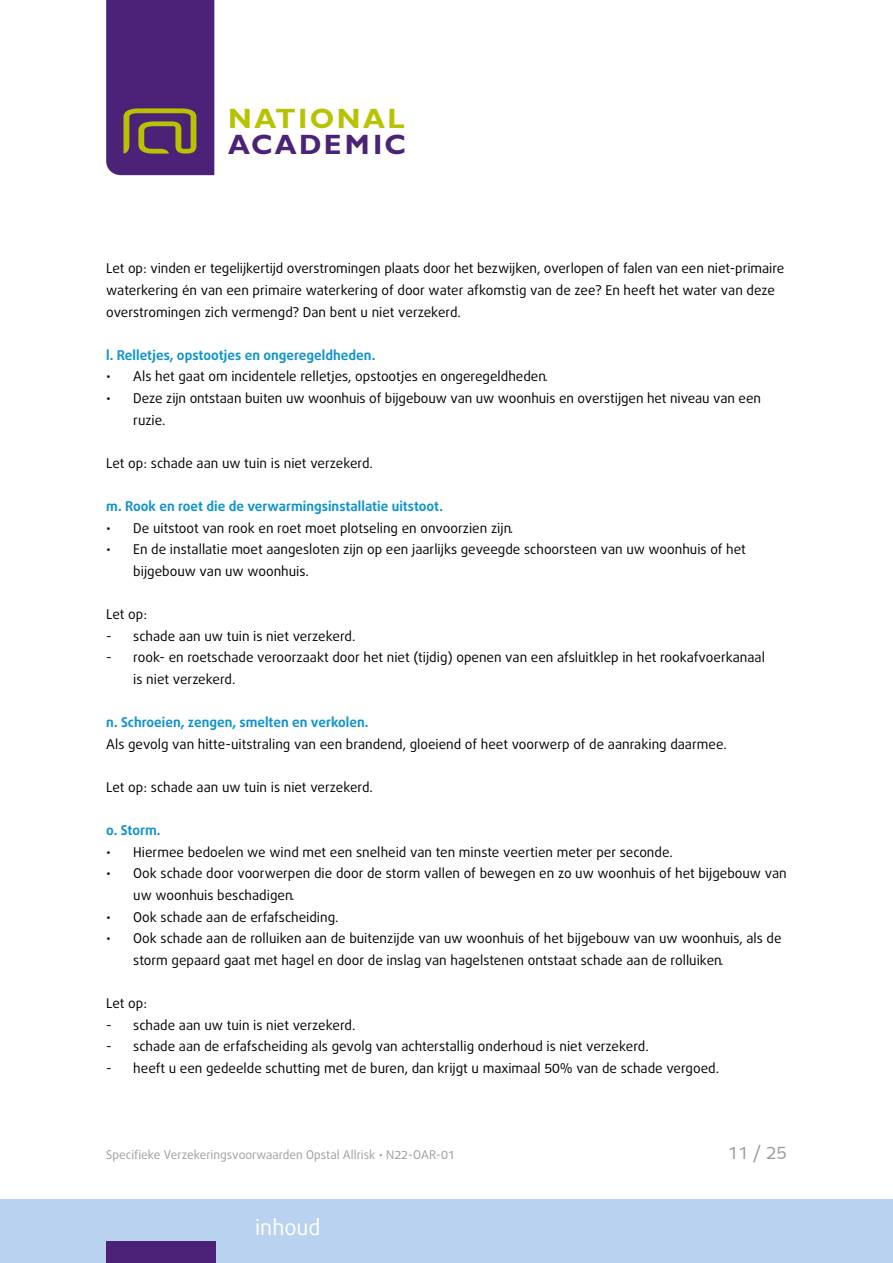
<style>
.page{position:relative;width:893px;height:1263px;background:#fff}
.page>*{position:absolute;margin:0;border:0;box-sizing:border-box;transform-origin:0 0}
.t1{font:700 28.05px "Gill Sans";letter-spacing:.085em;color:#b7c200}
.t2{font:700 28.05px "Gill Sans";letter-spacing:.075em;color:#4c2178}
.t3{font:21.6px "Bagus";color:#fff}
.t4{font:18px "Bagus";color:#9d9d9c}
.t5{font:13.5px/21.6px "Bagus";color:#000}
.t6{font:700 13.5px "Bagus";color:#0d93d2}
.t7{font:12px "Bagus";color:#9d9d9c}
</style>
<div class="page">
<div style="left:0;top:1199px;width:893px;height:64px;background:#b9d2ef"></div>
<div style="left:106px;top:1242px;width:110px;height:21px;background:#4c2178"></div>
<svg style="left:106px;top:0;width:108px;height:175px;background:#542e71"></svg>
<h1 class="t1" style="left:228px;top:102px;width:178px">NATIONAL</h1>
<h1 class="t2" style="left:228px;top:128px;width:179px">ACADEMIC</h1>
<p class="t5" style="left:106px;top:258px;width:679px">Let op: vinden er tegelijkertijd overstromingen plaats door het bezwijken, overlopen of falen van een niet-primaire waterkering én van een primaire waterkering of door water afkomstig van de zee? En heeft het water van deze overstromingen zich vermengd? Dan bent u niet verzekerd.</p>
<p class="t6" style="left:106px;top:346px;width:271px">l. Relletjes, opstootjes en ongeregeldheden.</p>
<p class="t5" style="left:106px;top:366px;width:443px">• Als het gaat om incidentele relletjes, opstootjes en ongeregeldheden.</p>
<p class="t5" style="left:133px;top:388px;width:629px;text-indent:-27px">• Deze zijn ontstaan buiten uw woonhuis of bijgebouw van uw woonhuis en overstijgen het niveau van een ruzie.</p>
<p class="t5" style="left:106px;top:452px;width:268px">Let op: schade aan uw tuin is niet verzekerd.</p>
<p class="t6" style="left:106px;top:497px;width:338px">m. Rook en roet die de verwarmingsinstallatie uitstoot.</p>
<p class="t5" style="left:106px;top:517px;width:408px">• De uitstoot van rook en roet moet plotseling en onvoorzien zijn.</p>
<p class="t5" style="left:133px;top:539px;width:614px;text-indent:-27px">• En de installatie moet aangesloten zijn op een jaarlijks geveegde schoorsteen van uw woonhuis of het bijgebouw van uw woonhuis.</p>
<p class="t5" style="left:106px;top:604px;width:42px">Let op:</p>
<p class="t5" style="left:106px;top:625px;width:251px">- schade aan uw tuin is niet verzekerd.</p>
<p class="t5" style="left:133px;top:647px;width:633px;text-indent:-27px">- rook- en roetschade veroorzaakt door het niet (tijdig) openen van een afsluitklep in het rookafvoerkanaal is niet verzekerd.</p>
<p class="t6" style="left:106px;top:713px;width:264px">n. Schroeien, zengen, smelten en verkolen.</p>
<p class="t5" style="left:106px;top:733px;width:622px">Als gevolg van hitte-uitstraling van een brandend, gloeiend of heet voorwerp of de aanraking daarmee.</p>
<p class="t5" style="left:106px;top:776px;width:268px">Let op: schade aan uw tuin is niet verzekerd.</p>
<p class="t6" style="left:106px;top:821px;width:56px">o. Storm.</p>
<p class="t5" style="left:106px;top:841px;width:568px">• Hiermee bedoelen we wind met een snelheid van ten minste veertien meter per seconde.</p>
<p class="t5" style="left:133px;top:863px;width:655px;text-indent:-27px">• Ook schade door voorwerpen die door de storm vallen of bewegen en zo uw woonhuis of het bijgebouw van uw woonhuis beschadigen.</p>
<p class="t5" style="left:106px;top:906px;width:234px">• Ook schade aan de erfafscheiding.</p>
<p class="t5" style="left:133px;top:928px;width:650px;text-indent:-27px">• Ook schade aan de rolluiken aan de buitenzijde van uw woonhuis of het bijgebouw van uw woonhuis, als de storm gepaard gaat met hagel en door de inslag van hagelstenen ontstaat schade aan de rolluiken.</p>
<p class="t5" style="left:106px;top:992px;width:42px">Let op:</p>
<p class="t5" style="left:106px;top:1014px;width:251px">- schade aan uw tuin is niet verzekerd.</p>
<p class="t5" style="left:106px;top:1036px;width:544px">- schade aan de erfafscheiding als gevolg van achterstallig onderhoud is niet verzekerd.</p>
<p class="t5" style="left:106px;top:1057px;width:614px">- heeft u een gedeelde schutting met de buren, dan krijgt u maximaal 50% van de schade vergoed.</p>
<p class="t7" style="left:106px;top:1147px;width:350px">Specifieke Verzekeringsvoorwaarden Opstal Allrisk • N22-OAR-01</p>
<h3 class="t4" style="left:728px;top:1141px;width:61px">11 / 25</h3>
<h2 class="t3" style="left:255px;top:1212px;width:67px">inhoud</h2>
</div>
